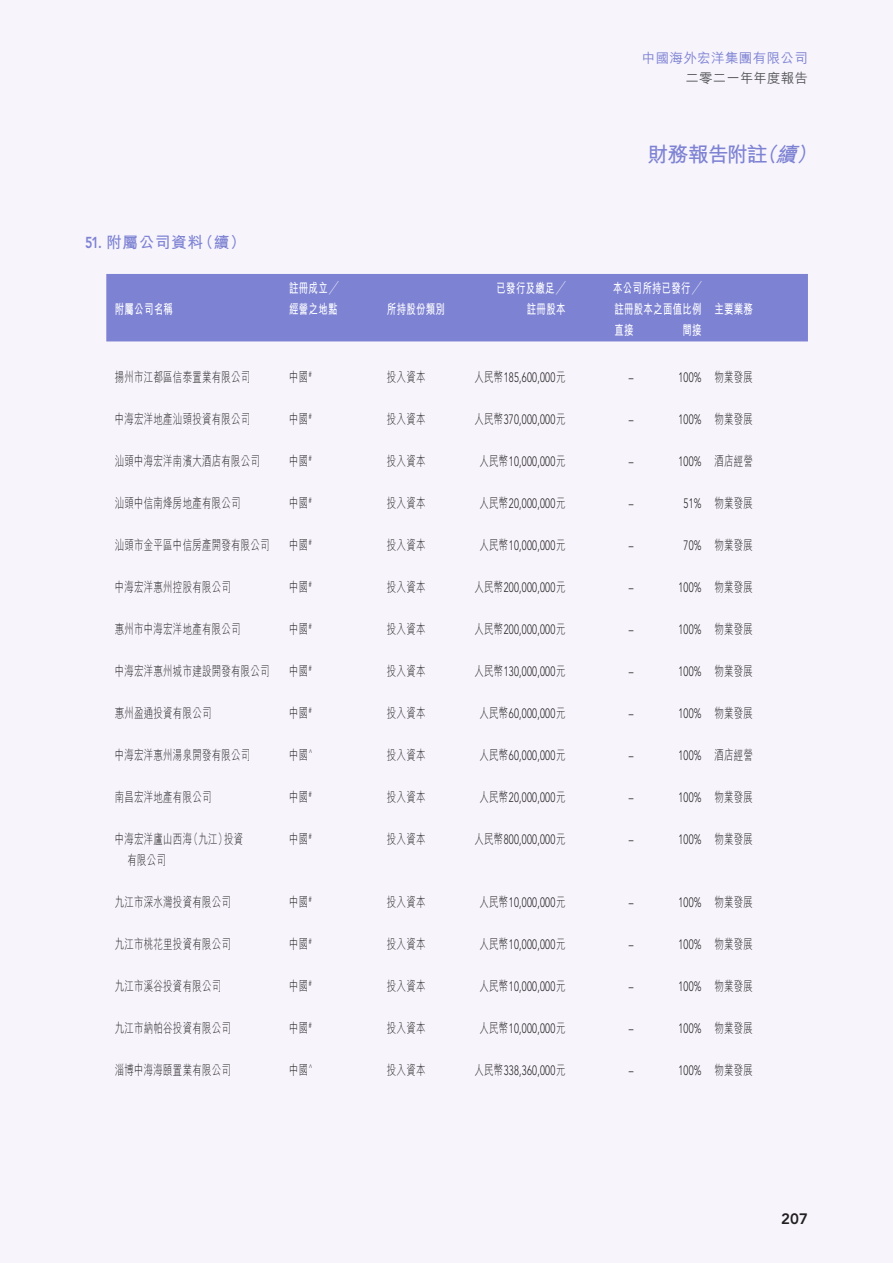
<style>
.page{position:relative;width:893px;height:1263px;background:#f7f4fc}
.page>*{position:absolute;margin:0;border:0;box-sizing:border-box;transform-origin:0 0}
.t1{font:700 21px "M Hei HK";letter-spacing:-.045em;color:#7d82d3}
.t2{font:700 15.75px "M Hei HK";letter-spacing:.03em;color:#7d82d3}
.t3{font:800 15px "Avenir LT Std";color:#231f20}
.t4{font:300 13.5px "Avenir LT Std";letter-spacing:.025em;color:#231f20;scale:.7 1}
.t5{font:300 13.5px/21px "M Hei HK";letter-spacing:.025em;color:#231f20;scale:.7 1}
.t6{font:700 13.5px/21px "M Hei HK";letter-spacing:.03em;color:#fff;scale:.7 1}
.t7{font:500 13.5px "M Hei HK";letter-spacing:.03em;color:#7d82d3}
.t8{font:500 13.5px "M Hei HK";letter-spacing:.01em;color:#57585a}
.s1{font-family:"Avenir LT Std";font-weight:800}
.s2{font-style:italic}
.s3{font-family:"M Hei HK"}
.s4{font-family:"Avenir LT Std"}
</style>
<div class="page">
<div style="left:106px;top:274px;width:702px;height:67px;background:#7d82d3"></div>
<p class="t7" style="left:642px;top:48px;width:168px">中國海外宏洋集團有限公司</p>
<p class="t8" style="left:686px;top:68px;width:124px">二零二一年年度報告</p>
<p class="t2" style="left:85px;top:231px;width:162px"><span class="s1">51.</span> 附屬公司資料（續）</p>
<p class="t6" style="left:115px;top:298px;width:85px">附屬公司名稱</p>
<p class="t6" style="left:289px;top:277px;width:72px">註冊成立╱經營之地點</p>
<p class="t6" style="left:387px;top:298px;width:85px">所持股份類別</p>
<h1 class="t1" style="left:647px;top:139px;width:176px">財務報告附註<span class="s2">（續）</span></h1>
<p class="t6" style="left:497px;top:277px;width:100px;text-align:right">已發行及繳足╱註冊股本</p>
<p class="t6" style="left:613px;top:277px;width:201px">本公司所持已發行╱<br>註冊股本之面值比例 主要業務直接</p>
<p class="t6" style="left:682px;top:319px;width:29px">間接</p>
<p class="t5" style="left:115px;top:366px;width:195px">揚州市江都區信泰置業有限公司</p>
<p class="t5" style="left:289px;top:366px;width:34px">中國<sup>#</sup></p>
<p class="t5" style="left:387px;top:366px;width:57px">投入資本</p>
<p class="t4" style="left:474px;top:369px;width:132px"><span class="s3">人民幣</span>185,600,000<span class="s3">元</span></p>
<p class="t4" style="left:629px;top:369px;width:8px">–</p>
<p class="t4" style="left:678px;top:369px;width:108px">100% <span class="s3">物業發展</span></p>
<p class="t5" style="left:115px;top:408px;width:195px">中海宏洋地產汕頭投資有限公司</p>
<p class="t5" style="left:289px;top:408px;width:34px">中國<sup>#</sup></p>
<p class="t5" style="left:387px;top:408px;width:57px">投入資本</p>
<p class="t4" style="left:474px;top:411px;width:132px"><span class="s3">人民幣</span>370,000,000<span class="s3">元</span></p>
<p class="t4" style="left:629px;top:411px;width:8px">–</p>
<p class="t4" style="left:678px;top:411px;width:108px">100% <span class="s3">物業發展</span></p>
<p class="t5" style="left:115px;top:450px;width:209px">汕頭中海宏洋南濱大酒店有限公司</p>
<p class="t5" style="left:289px;top:450px;width:34px">中國<sup>#</sup></p>
<p class="t5" style="left:387px;top:450px;width:57px">投入資本</p>
<p class="t4" style="left:480px;top:453px;width:124px"><span class="s3">人民幣</span>10,000,000<span class="s3">元</span></p>
<p class="t4" style="left:629px;top:453px;width:8px">–</p>
<p class="t4" style="left:678px;top:453px;width:108px">100% <span class="s3">酒店經營</span></p>
<p class="t5" style="left:115px;top:492px;width:181px">汕頭中信南烽房地產有限公司</p>
<p class="t5" style="left:289px;top:492px;width:34px">中國<sup>#</sup></p>
<p class="t5" style="left:387px;top:492px;width:57px">投入資本</p>
<p class="t4" style="left:480px;top:495px;width:124px"><span class="s3">人民幣</span>20,000,000<span class="s3">元</span></p>
<p class="t4" style="left:629px;top:495px;width:8px">–</p>
<p class="t5" style="left:684px;top:492px;width:101px"><span class="s4">51%</span> 物業發展</p>
<p class="t5" style="left:115px;top:534px;width:223px">汕頭市金平區中信房產開發有限公司</p>
<p class="t5" style="left:289px;top:534px;width:34px">中國<sup>#</sup></p>
<p class="t5" style="left:387px;top:534px;width:57px">投入資本</p>
<p class="t4" style="left:480px;top:537px;width:124px"><span class="s3">人民幣</span>10,000,000<span class="s3">元</span></p>
<p class="t4" style="left:629px;top:537px;width:8px">–</p>
<p class="t5" style="left:684px;top:534px;width:101px"><span class="s4">70%</span> 物業發展</p>
<p class="t5" style="left:115px;top:576px;width:167px">中海宏洋惠州控股有限公司</p>
<p class="t5" style="left:289px;top:576px;width:34px">中國<sup>#</sup></p>
<p class="t5" style="left:387px;top:576px;width:57px">投入資本</p>
<p class="t4" style="left:474px;top:579px;width:132px"><span class="s3">人民幣</span>200,000,000<span class="s3">元</span></p>
<p class="t4" style="left:629px;top:579px;width:8px">–</p>
<p class="t4" style="left:678px;top:579px;width:108px">100% <span class="s3">物業發展</span></p>
<p class="t5" style="left:115px;top:618px;width:181px">惠州市中海宏洋地產有限公司</p>
<p class="t5" style="left:289px;top:618px;width:34px">中國<sup>#</sup></p>
<p class="t5" style="left:387px;top:618px;width:57px">投入資本</p>
<p class="t4" style="left:474px;top:621px;width:132px"><span class="s3">人民幣</span>200,000,000<span class="s3">元</span></p>
<p class="t4" style="left:629px;top:621px;width:8px">–</p>
<p class="t4" style="left:678px;top:621px;width:108px">100% <span class="s3">物業發展</span></p>
<p class="t5" style="left:115px;top:660px;width:223px">中海宏洋惠州城市建設開發有限公司</p>
<p class="t5" style="left:289px;top:660px;width:34px">中國<sup>#</sup></p>
<p class="t5" style="left:387px;top:660px;width:57px">投入資本</p>
<p class="t4" style="left:474px;top:663px;width:132px"><span class="s3">人民幣</span>130,000,000<span class="s3">元</span></p>
<p class="t4" style="left:629px;top:663px;width:8px">–</p>
<p class="t4" style="left:678px;top:663px;width:108px">100% <span class="s3">物業發展</span></p>
<p class="t5" style="left:115px;top:702px;width:140px">惠州盈通投資有限公司</p>
<p class="t5" style="left:289px;top:702px;width:34px">中國<sup>#</sup></p>
<p class="t5" style="left:387px;top:702px;width:57px">投入資本</p>
<p class="t4" style="left:480px;top:705px;width:124px"><span class="s3">人民幣</span>60,000,000<span class="s3">元</span></p>
<p class="t4" style="left:629px;top:705px;width:8px">–</p>
<p class="t4" style="left:678px;top:705px;width:108px">100% <span class="s3">物業發展</span></p>
<p class="t5" style="left:115px;top:744px;width:195px">中海宏洋惠州湯泉開發有限公司</p>
<p class="t5" style="left:289px;top:744px;width:35px">中國<sup>^</sup></p>
<p class="t5" style="left:387px;top:744px;width:57px">投入資本</p>
<p class="t4" style="left:480px;top:747px;width:124px"><span class="s3">人民幣</span>60,000,000<span class="s3">元</span></p>
<p class="t4" style="left:629px;top:747px;width:8px">–</p>
<p class="t4" style="left:678px;top:747px;width:108px">100% <span class="s3">酒店經營</span></p>
<p class="t5" style="left:115px;top:786px;width:140px">南昌宏洋地產有限公司</p>
<p class="t5" style="left:289px;top:786px;width:34px">中國<sup>#</sup></p>
<p class="t5" style="left:387px;top:786px;width:57px">投入資本</p>
<p class="t4" style="left:480px;top:789px;width:124px"><span class="s3">人民幣</span>20,000,000<span class="s3">元</span></p>
<p class="t4" style="left:629px;top:789px;width:8px">–</p>
<p class="t4" style="left:678px;top:789px;width:108px">100% <span class="s3">物業發展</span></p>
<p class="t5" style="left:128px;top:828px;width:167px;text-indent:-13px">中海宏洋廬山西海（九江）投資有限公司</p>
<p class="t5" style="left:289px;top:828px;width:34px">中國<sup>#</sup></p>
<p class="t5" style="left:387px;top:828px;width:57px">投入資本</p>
<p class="t4" style="left:474px;top:831px;width:132px"><span class="s3">人民幣</span>800,000,000<span class="s3">元</span></p>
<p class="t4" style="left:629px;top:831px;width:8px">–</p>
<p class="t4" style="left:678px;top:831px;width:108px">100% <span class="s3">物業發展</span></p>
<p class="t5" style="left:115px;top:891px;width:167px">九江市深水灣投資有限公司</p>
<p class="t5" style="left:289px;top:891px;width:34px">中國<sup>#</sup></p>
<p class="t5" style="left:387px;top:891px;width:57px">投入資本</p>
<p class="t4" style="left:480px;top:894px;width:124px"><span class="s3">人民幣</span>10,000,000<span class="s3">元</span></p>
<p class="t4" style="left:629px;top:894px;width:8px">–</p>
<p class="t4" style="left:678px;top:894px;width:108px">100% <span class="s3">物業發展</span></p>
<p class="t5" style="left:115px;top:933px;width:167px">九江市桃花里投資有限公司</p>
<p class="t5" style="left:289px;top:933px;width:34px">中國<sup>#</sup></p>
<p class="t5" style="left:387px;top:933px;width:57px">投入資本</p>
<p class="t4" style="left:480px;top:936px;width:124px"><span class="s3">人民幣</span>10,000,000<span class="s3">元</span></p>
<p class="t4" style="left:629px;top:936px;width:8px">–</p>
<p class="t4" style="left:678px;top:936px;width:108px">100% <span class="s3">物業發展</span></p>
<p class="t5" style="left:115px;top:975px;width:154px">九江市溪谷投資有限公司</p>
<p class="t5" style="left:289px;top:975px;width:34px">中國<sup>#</sup></p>
<p class="t5" style="left:387px;top:975px;width:57px">投入資本</p>
<p class="t4" style="left:480px;top:978px;width:124px"><span class="s3">人民幣</span>10,000,000<span class="s3">元</span></p>
<p class="t4" style="left:629px;top:978px;width:8px">–</p>
<p class="t4" style="left:678px;top:978px;width:108px">100% <span class="s3">物業發展</span></p>
<p class="t5" style="left:115px;top:1017px;width:167px">九江市納帕谷投資有限公司</p>
<p class="t5" style="left:289px;top:1017px;width:34px">中國<sup>#</sup></p>
<p class="t5" style="left:387px;top:1017px;width:57px">投入資本</p>
<p class="t4" style="left:480px;top:1020px;width:124px"><span class="s3">人民幣</span>10,000,000<span class="s3">元</span></p>
<p class="t4" style="left:629px;top:1020px;width:8px">–</p>
<p class="t4" style="left:678px;top:1020px;width:108px">100% <span class="s3">物業發展</span></p>
<p class="t5" style="left:115px;top:1059px;width:167px">淄博中海海頤置業有限公司</p>
<p class="t5" style="left:289px;top:1059px;width:35px">中國<sup>^</sup></p>
<p class="t5" style="left:387px;top:1059px;width:57px">投入資本</p>
<p class="t4" style="left:474px;top:1062px;width:132px"><span class="s3">人民幣</span>338,360,000<span class="s3">元</span></p>
<p class="t4" style="left:629px;top:1062px;width:8px">–</p>
<p class="t4" style="left:678px;top:1062px;width:108px">100% <span class="s3">物業發展</span></p>
<p class="t3" style="left:781px;top:1209px;width:28px">207</p>
</div>
